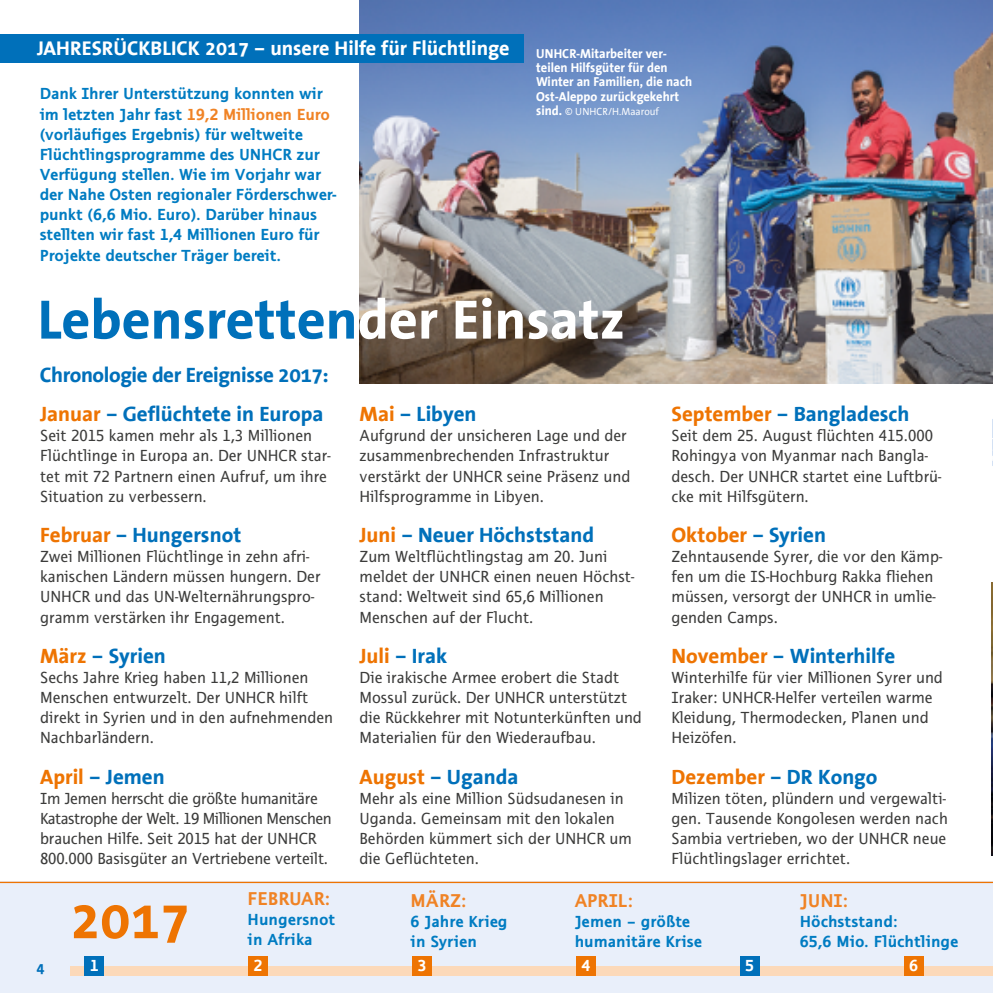
<style>
.page{position:relative;width:993px;height:993px;background:#fff}
.page>*{position:absolute;margin:0;border:0;box-sizing:border-box;transform-origin:0 0}
.t1{font:700 56px "The Sans Office";color:#0070ba}
.t2{font:700 54.25px "The Sans Office";color:#ee7402}
.Fliesstext{font:700 21px "The Sans Office";color:#0070ba}
.Fliesstext-2{font:700 21px "The Sans Office";color:#ee7402}
.Fliesstext-3{font:700 21px "The Sans Office";letter-spacing:-.02em;color:#0070ba}
.t3{font:700 20.12px "The Sans Office";color:#fff}
.Fliesstext-4{font:700 19.25px "Thordis Sans EF";color:#f08325}
.Fliesstext-5{font:16.62px/20.1px "Thordis Sans EF";color:#3c3c3b}
.Fliesstext-6{font:700 16.62px/20.1px "Thordis Sans EF";letter-spacing:-.01em;color:#007cc2}
.Fliesstext-7{font:16.62px/20.1px "Thordis Sans EF";letter-spacing:-.02em;color:#3c3c3b}
.t4{font:700 16.62px "Thordis Sans EF";color:#fff}
.t5{font:700 14.88px "The Sans Office";color:#0070ba}
.Einleitung{font:700 13.12px/14.2px "The Sans Office";color:#fff;scale:.95 1}
.Einleitung-2{font:10.5px "The Sans Office";color:#fff;scale:.95 1}
.s1{color:#f08325}
.s2{font-weight:700;font-size:13.12px}
.s3{color:#fff}
.s4{color:#ee7402}
.s5{color:#0070ba}
</style>
<div class="page">
<div style="left:0;top:881px;width:992px;height:111px;background:#e9effa"></div>
<svg style="left:992px;top:110px;width:1px;height:356px"></svg>
<div style="left:70px;top:965px;width:922px;height:10px;background:#fcd9b9"></div>
<img style="left:991px;top:582px;width:1px;height:272px">
<img style="left:359px;top:0;width:633px;height:383px">
<div style="left:0;top:35px;width:523px;height:28px;background:#0070ba"></div>
<div style="left:84px;top:955px;width:20px;height:20px;background:#0070ba"></div>
<div style="left:248px;top:955px;width:20px;height:20px;background:#ee7402"></div>
<div style="left:412px;top:955px;width:20px;height:20px;background:#ee7402"></div>
<div style="left:575px;top:955px;width:20px;height:20px;background:#ee7402"></div>
<div style="left:739px;top:955px;width:20px;height:20px;background:#0070ba"></div>
<div style="left:903px;top:955px;width:20px;height:20px;background:#ee7402"></div>
<hr style="left:0;top:881px;width:992px;height:1px;background:#ee7402">
<p class="t3" style="left:37px;top:37px;width:474px">JAHRESRÜCKBLICK 2017 – unsere Hilfe für Flüchtlinge</p>
<p class="Fliesstext-6" style="left:40px;top:84px;width:298px">Dank Ihrer Unterstützung konnten wir im letzten Jahr fast <span class="s1">19,2 Millionen Euro </span>(vorläufiges Ergebnis) für weltweite Flüchtlingsprogramme des UNHCR zur Verfügung stellen. Wie im Vorjahr war der Nahe Osten regionaler Förderschwer&shy;punkt (6,6 Mio. Euro). Darüber hinaus stellten wir fast 1,4 Millionen Euro für Projekte deutscher Träger bereit.</p>
<p class="Einleitung" style="left:536px;top:47px;width:166px">UNHCR-Mitarbeiter ver&shy;teilen Hilfsgüter für den<br>Winter an Familien, die nach<br>Ost-Aleppo zurückgekehrt</p>
<p class="Einleitung-2" style="left:536px;top:106px;width:131px"><span class="s2">sind.</span> © UNHCR/H.Maarouf</p>
<p class="t1" style="left:38px;top:290px;width:588px">Lebensretten<span class="s3">der Einsatz</span></p>
<p class="Fliesstext-3" style="left:40px;top:364px;width:290px">Chronologie der Ereignisse 2017:</p>
<p class="Fliesstext" style="left:40px;top:403px;width:285px"><span class="s4">Januar</span> – Geflüchtete in Europa</p>
<p class="Fliesstext-5" style="left:40px;top:425px;width:292px">Seit 2015 kamen mehr als 1,3 Millionen Flüchtlinge in Europa an. Der UNHCR star&shy;tet mit 72 Partnern einen Aufruf, um ihre Situation zu verbessern.</p>
<p class="Fliesstext" style="left:40px;top:523px;width:202px"><span class="s4">Februar</span> – Hungersnot</p>
<p class="Fliesstext-5" style="left:40px;top:546px;width:282px">Zwei Millionen Flüchtlinge in zehn afri&shy;kanischen Ländern müssen hungern. Der UNHCR und das UN-Welternährungspro&shy;gramm verstärken ihr Engagement.</p>
<p class="Fliesstext" style="left:40px;top:644px;width:127px"><span class="s4">März</span> – Syrien</p>
<p class="Fliesstext-5" style="left:40px;top:667px;width:294px">Sechs Jahre Krieg haben 11,2 Millionen Menschen entwurzelt. Der UNHCR hilft direkt in Syrien und in den aufnehmenden Nachbarländern.</p>
<p class="Fliesstext" style="left:40px;top:765px;width:126px"><span class="s4">April</span> – Jemen</p>
<p class="Fliesstext-7" style="left:40px;top:787px;width:293px">Im Jemen herrscht die größte humanitäre Katastrophe der Welt. 19 Millionen Menschen brauchen Hilfe. Seit 2015 hat der UNHCR 800.000 Basisgüter an Vertriebene verteilt.</p>
<p class="t2" style="left:70px;top:891px;width:121px">2017</p>
<p class="Fliesstext-4" style="left:247px;top:887px;width:84px">FEBRUAR:</p>
<p class="Fliesstext-6" style="left:247px;top:909px;width:89px">Hungersnot in Afrika</p>
<p class="Fliesstext" style="left:359px;top:403px;width:118px"><span class="s4">Mai</span> – Libyen</p>
<p class="Fliesstext-5" style="left:359px;top:425px;width:272px">Aufgrund der unsicheren Lage und der zusammenbrechenden Infrastruktur verstärkt der UNHCR seine Präsenz und Hilfsprogramme in Libyen.</p>
<p class="Fliesstext" style="left:359px;top:523px;width:236px"><span class="s4">Juni</span> – Neuer Höchststand</p>
<p class="Fliesstext-5" style="left:359px;top:546px;width:276px">Zum Weltflüchtlingstag am 20. Juni meldet der UNHCR einen neuen Höchst&shy;stand: Weltweit sind 65,6 Millionen Menschen auf der Flucht.</p>
<p class="Fliesstext" style="left:359px;top:644px;width:89px"><span class="s4">Juli</span> – Irak</p>
<p class="Fliesstext-5" style="left:359px;top:667px;width:284px">Die irakische Armee erobert die Stadt Mossul zurück. Der UNHCR unterstützt die Rückkehrer mit Notunterkünften und Materialien für den Wiederaufbau.</p>
<p class="Fliesstext" style="left:359px;top:765px;width:160px"><span class="s4">August</span> – Uganda</p>
<p class="Fliesstext-5" style="left:359px;top:788px;width:274px">Mehr als eine Million Südsudanesen in<br>Uganda. Gemeinsam mit den lokalen<br>Behörden kümmert sich der UNHCR um die Geflüchteten.</p>
<p class="Fliesstext" style="left:671px;top:403px;width:239px"><span class="s4">September</span> – Bangladesch</p>
<p class="Fliesstext-5" style="left:671px;top:425px;width:271px">Seit dem 25. August flüchten 415.000<br>Rohingya von Myanmar nach Bangla&shy;desch. Der UNHCR startet eine Luftbrü&shy;cke mit Hilfsgütern.</p>
<p class="Fliesstext-2" style="left:671px;top:523px;width:156px">Oktober <span class="s5">– Syrien</span></p>
<p class="Fliesstext-5" style="left:671px;top:546px;width:272px">Zehntausende Syrer, die vor den Kämp&shy;fen um die IS-Hochburg Rakka fliehen müssen, versorgt der UNHCR in umlie&shy;genden Camps.</p>
<p class="Fliesstext" style="left:671px;top:644px;width:225px"><span class="s4">November</span> – Winterhilfe</p>
<p class="Fliesstext-5" style="left:671px;top:667px;width:273px">Winterhilfe für vier Millionen Syrer und<br>Iraker: UNHCR-Helfer verteilen warme<br>Kleidung, Thermodecken, Planen und<br>Heizöfen.</p>
<p class="Fliesstext-2" style="left:671px;top:765px;width:207px">Dezember <span class="s5">– DR Kongo</span></p>
<p class="Fliesstext-5" style="left:671px;top:788px;width:278px">Milizen töten, plündern und vergewalti&shy;gen. Tausende Kongolesen werden nach Sambia vertrieben, wo der UNHCR neue Flüchtlingslager errichtet.</p>
<p class="Fliesstext-4" style="left:410px;top:889px;width:57px">MÄRZ:</p>
<p class="Fliesstext-6" style="left:410px;top:911px;width:98px">6 Jahre Krieg in Syrien</p>
<p class="Fliesstext-4" style="left:574px;top:889px;width:60px">APRIL:</p>
<p class="Fliesstext-6" style="left:574px;top:911px;width:129px">Jemen – größte humanitäre Krise</p>
<p class="Fliesstext-4" style="left:799px;top:889px;width:50px">JUNI:</p>
<p class="Fliesstext-6" style="left:799px;top:911px;width:160px">Höchststand:<br>65,6 Mio. Flüchtlinge</p>
<p class="t5" style="left:36px;top:960px;width:10px">4</p>
<p class="t4" style="left:90px;top:955px;width:11px">1</p>
<p class="t4" style="left:253px;top:955px;width:11px">2</p>
<p class="t4" style="left:417px;top:955px;width:11px">3</p>
<p class="t4" style="left:581px;top:955px;width:11px">4</p>
<p class="t4" style="left:745px;top:955px;width:11px">5</p>
<p class="t4" style="left:908px;top:955px;width:11px">6</p>
</div>
